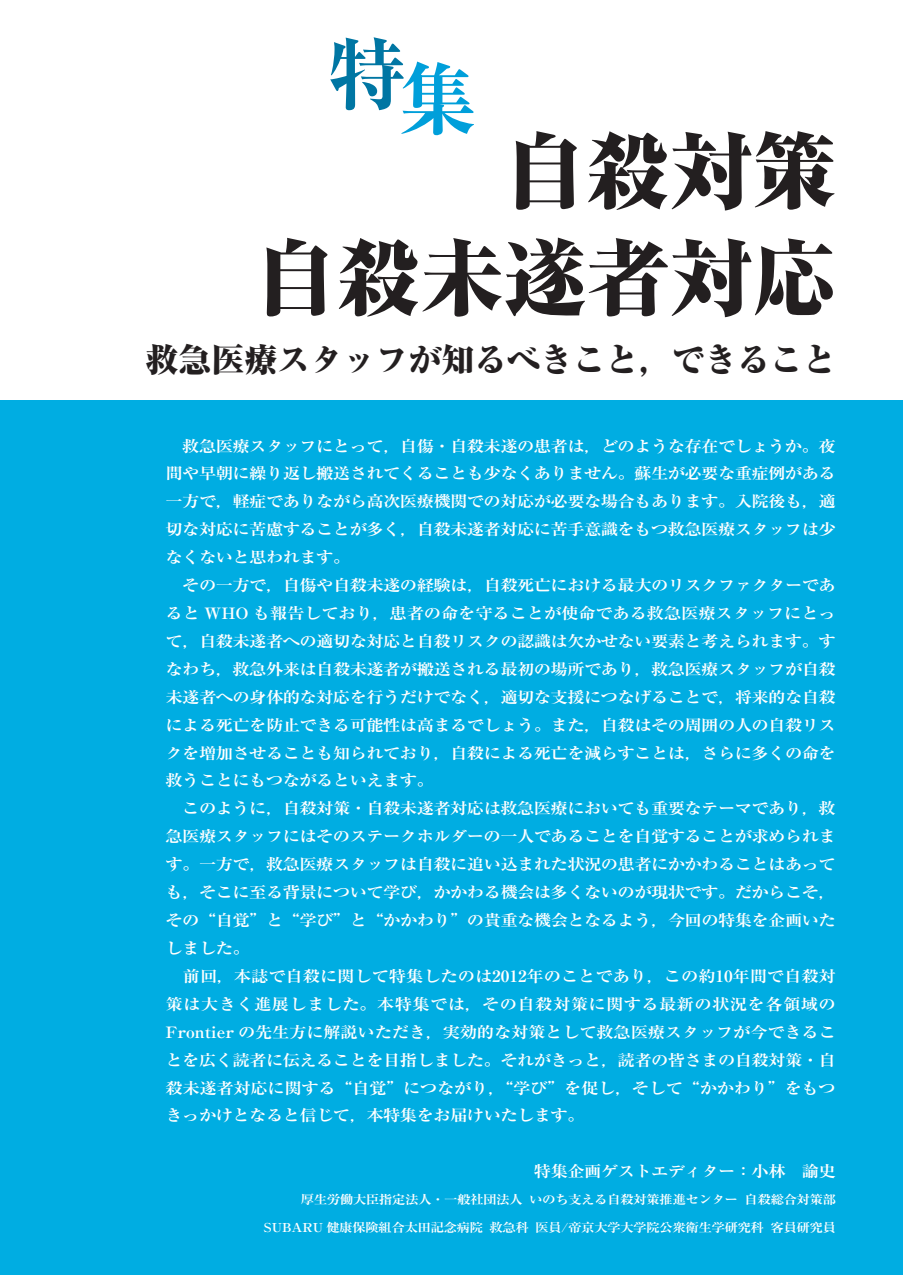
<style>
.page{position:relative;width:903px;height:1275px;background:#fff}
.page>*{position:absolute;margin:0;border:0;box-sizing:border-box;transform-origin:0 0}
.t1{font:800 expanded 83.12px/106.8px "Ryumin Pr 6 N";color:#231f20;text-align:right}
.t2{font:700 expanded 78.75px "Ryumin Pr 6 N";color:#0076a3}
.t3{font:800 expanded 32.9px "Ryumin Pr 6 N";color:#231f20}
.t4{font:700 15.58px/27.8px "Ryumin Pr 6 N";letter-spacing:-.035em;color:#fff;scale:1.11 1}
.t5{font:700 12.25px "Ryumin Pr 6 N";letter-spacing:-.045em;color:#fff;scale:1.11 1}
.s1{color:#009fda}
</style>
<div class="page">
<div style="left:0;top:401px;width:903px;height:874px;background:#00ade2"></div>
<h2 class="t2" style="left:328px;top:13px;width:151px">特<span class="s1">集</span></h2>
<h1 class="t1" style="left:254px;top:116px;width:583px">自殺対策<br>自殺未遂者対応</h1>
<h3 class="t3" style="left:146px;top:333px;width:692px">救急医療スタッフが知るべきこと，できること</h3>
<p class="t4" style="left:166px;top:431px;width:605px">　救急医療スタッフにとって，自傷・自殺未遂の患者は，どのような存在でしょうか。夜間や早朝に繰り返し搬送されてくることも少なくありません。蘇生が必要な重症例がある一方で，軽症でありながら高次医療機関での対応が必要な場合もあります。入院後も，適切な対応に苦慮することが多く，自殺未遂者対応に苦手意識をもつ救急医療スタッフは少なくないと思われます。<br>　その一方で，自傷や自殺未遂の経験は，自殺死亡における最大のリスクファクターであると WHO も報告しており，患者の命を守ることが使命である救急医療スタッフにとって，自殺未遂者への適切な対応と自殺リスクの認識は欠かせない要素と考えられます。すなわち，救急外来は自殺未遂者が搬送される最初の場所であり，救急医療スタッフが自殺未遂者への身体的な対応を行うだけでなく，適切な支援につなげることで，将来的な自殺による死亡を防止できる可能性は高まるでしょう。また，自殺はその周囲の人の自殺リスクを増加させることも知られており，自殺による死亡を減らすことは，さらに多くの命を救うことにもつながるといえます。<br>　このように，自殺対策・自殺未遂者対応は救急医療においても重要なテーマであり，救急医療スタッフにはそのステークホルダーの一人であることを自覚することが求められます。一方で，救急医療スタッフは自殺に追い込まれた状況の患者にかかわることはあっても，そこに至る背景について学び，かかわる機会は多くないのが現状です。だからこそ，その“自覚”と“学び”と“かかわり”の貴重な機会となるよう，今回の特集を企画いたしました。<br>　前回，本誌で自殺に関して特集したのは2012年のことであり，この約10年間で自殺対策は大きく進展しました。本特集では，その自殺対策に関する最新の状況を各領域のFrontier の先生方に解説いただき，実効的な対策として救急医療スタッフが今できることを広く読者に伝えることを目指しました。それがきっと，読者の皆さまの自殺対策・自殺未遂者対応に関する“自覚”につながり，“学び”を促し，そして“かかわり”をもつきっかけとなると信じて，本特集をお届けいたします。</p>
<p class="t4" style="left:534px;top:1157px;width:273px">特集企画ゲストエディター：小林　諭史</p>
<p class="t5" style="left:301px;top:1189px;width:484px">厚生労働大臣指定法人・一般社団法人 いのち支える自殺対策推進センター 自殺総合対策部</p>
<p class="t5" style="left:264px;top:1217px;width:517px">SUBARU 健康保険組合太田記念病院 救急科 医員/帝京大学大学院公衆衛生学研究科 客員研究員</p>
</div>
